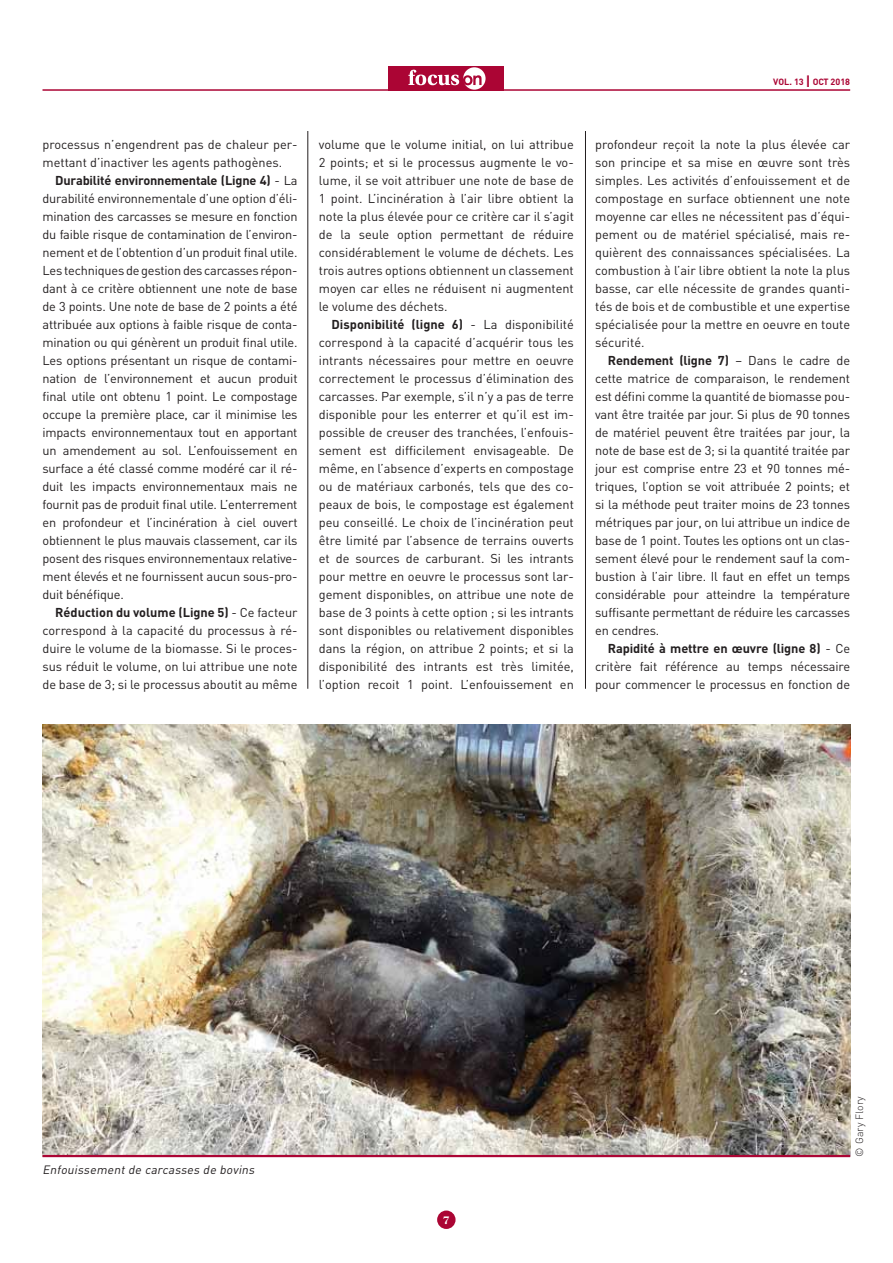
<style>
.page{position:relative;width:893px;height:1263px;background:#fff}
.page>*{position:absolute;margin:0;border:0;box-sizing:border-box;transform-origin:0 0}
.t1{font:12.75px/18px "DIN";color:#231f20;text-align:justify}
.t2{font:italic 12px "DIN";color:#231f20}
.t3{font:700 12px "Utopia Std";color:#fff}
.t4{font:300 10.5px "DIN";letter-spacing:.01em;color:#231f20}
.t5{font:700 9px "DIN";color:#ab0534}
.s1{font-weight:700}
.s2{font-size:13.5px}
</style>
<div class="page">
<div style="left:437px;top:1211px;width:18px;height:18px;background:#ab0534;border-radius:50%"></div>
<hr style="left:43px;top:89px;width:807px;height:2px;background:#ab0534">
<div style="left:388px;top:66px;width:116px;height:25px;background:#ab0534"></div>
<svg style="left:463px;top:67px;width:22px;height:23px"></svg>
<svg style="left:408px;top:70px;width:73px;height:15px"></svg>
<hr style="left:307px;top:131px;width:1px;height:558px;background:#231f20">
<hr style="left:585px;top:131px;width:1px;height:558px;background:#231f20">
<img style="left:43px;top:725px;width:807px;height:430px">
<hr style="left:43px;top:1155px;width:807px;height:2px;background:#ab0534">
<p class="t1" style="left:43px;top:137px;width:257px">processus n’engendrent pas de chaleur per&shy;mettant d’inactiver les agents pathogènes.</p>
<p class="t1" style="left:43px;top:173px;width:257px;text-indent:13px"><span class="s1">Durabilité environnementale (Ligne 4)</span> - La durabilité environnementale d’une option d’éli&shy;mination des carcasses se mesure en fonction du faible risque de contamination de l’environ&shy;nement et de l’obtention d’un produit final utile.<br>Les techniques de gestion des carcasses répon&shy;dant à ce critère obtiennent une note de base de 3 points. Une note de base de 2 points a été attribuée aux options à faible risque de conta&shy;mination ou qui génèrent un produit final utile.<br>Les options présentant un risque de contami&shy;nation de l’environnement et aucun produit final utile ont obtenu 1 point. Le compostage occupe la première place, car il minimise les impacts environnementaux tout en apportant un amendement au sol. L’enfouissement en surface a été classé comme modéré car il ré&shy;duit les impacts environnementaux mais ne fournit pas de produit final utile. L’enterrement en profondeur et l’incinération à ciel ouvert obtiennent le plus mauvais classement, car ils posent des risques environnementaux relative&shy;ment élevés et ne fournissent aucun sous-pro&shy;duit bénéfique.</p>
<p class="t1" style="left:43px;top:605px;width:257px;text-indent:13px"><span class="s1">Réduction du volume (Ligne 5)</span> - Ce facteur correspond à la capacité du processus à ré&shy;duire le volume de la biomasse. Si le proces&shy;sus réduit le volume, on lui attribue une note de base de 3; si le processus aboutit au même</p>
<p class="t1" style="left:319px;top:137px;width:257px">volume que le volume initial, on lui attribue 2 points; et si le processus augmente le vo&shy;lume, il se voit attribuer une note de base de 1 point. L’incinération à l’air libre obtient la note la plus élevée pour ce critère car il s’agit de la seule option permettant de réduire considérablement le volume de déchets. Les trois autres options obtiennent un classement moyen car elles ne réduisent ni augmentent le volume des déchets.</p>
<p class="t1" style="left:319px;top:317px;width:257px;text-indent:13px"><span class="s1">Disponibilité (ligne 6)</span> - La disponibilité correspond à la capacité d’acquérir tous les intrants nécessaires pour mettre en oeuvre correctement le processus d’élimination des carcasses. Par exemple, s’il n’y a pas de terre disponible pour les enterrer et qu’il est im&shy;possible de creuser des tranchées, l’enfouis&shy;sement est difficilement envisageable. De même, en l’absence d’experts en compostage ou de matériaux carbonés, tels que des co&shy;peaux de bois, le compostage est également peu conseillé. Le choix de l’incinération peut être limité par l’absence de terrains ouverts et de sources de carburant. Si les intrants pour mettre en oeuvre le processus sont lar&shy;gement disponibles, on attribue une note de base de 3 points à cette option ; si les intrants sont disponibles ou relativement disponibles dans la région, on attribue 2 points; et si la disponibilité des intrants est très limitée, l’option recoit 1 point. L’enfouissement en</p>
<p class="t5" style="left:773px;top:78px;width:78px">VOL. 13 <span class="s2">|</span> OCT 2018</p>
<p class="t1" style="left:595px;top:137px;width:257px">profondeur reçoit la note la plus élevée car son principe et sa mise en œuvre sont très simples. Les activités d’enfouissement et de compostage en surface obtiennent une note moyenne car elles ne nécessitent pas d’équi&shy;pement ou de matériel spécialisé, mais re&shy;quièrent des connaissances spécialisées. La combustion à l’air libre obtient la note la plus basse, car elle nécessite de grandes quanti&shy;tés de bois et de combustible et une expertise spécialisée pour la mettre en oeuvre en toute sécurité.</p>
<p class="t1" style="left:595px;top:353px;width:257px;text-indent:13px"><span class="s1">Rendement (ligne 7)</span> – Dans le cadre de cette matrice de comparaison, le rendement est défini comme la quantité de biomasse pou&shy;vant être traitée par jour. Si plus de 90 tonnes de matériel peuvent être traitées par jour, la note de base est de 3; si la quantité traitée par jour est comprise entre 23 et 90 tonnes mé&shy;triques, l’option se voit attribuée 2 points; et si la méthode peut traiter moins de 23 tonnes métriques par jour, on lui attribue un indice de base de 1 point. Toutes les options ont un clas&shy;sement élevé pour le rendement sauf la com&shy;bustion à l’air libre. Il faut en effet un temps considérable pour atteindre la température suffisante permettant de réduire les carcasses en cendres.</p>
<p class="t1" style="left:595px;top:641px;width:257px;text-indent:13px"><span class="s1">Rapidité à mettre en œuvre (ligne 8)</span> - Ce critère fait référence au temps nécessaire pour commencer le processus en fonction de</p>
<p class="t2" style="left:43px;top:1166px;width:216px">Enfouissement de carcasses de bovins</p>
<p class="t3" style="left:443px;top:1215px;width:8px">7</p>
<p class="t4" style="left:855px;top:1157px;width:62px;rotate:-90deg">© Gary Flory</p>
</div>
